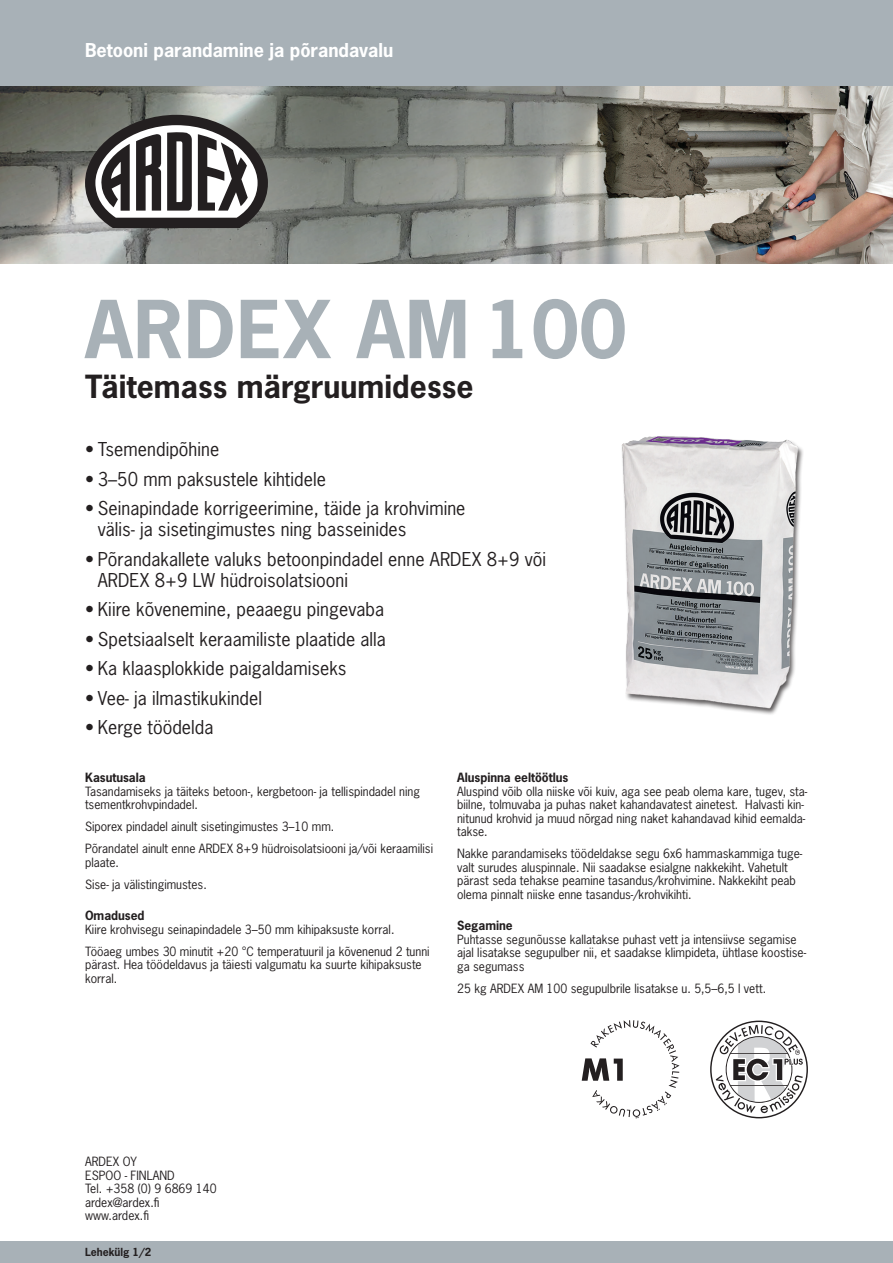
<style>
.page{position:relative;width:893px;height:1263px;background:#fff}
.page>*{position:absolute;margin:0;border:0;box-sizing:border-box;transform-origin:0 0}
.t1{font:700 75px "News Gothic Std";letter-spacing:.015em;color:#a8b1b7}
.t2{font:700 30px "News Gothic Std";letter-spacing:.005em;color:#231f20}
.t3{font:18px/21px "News Gothic Std";letter-spacing:.005em;color:#231f20}
.t4{font:700 18px "News Gothic Std";color:#fff}
.t5{font:12px/13.5px "News Gothic Std";color:#231f20}
.t6{font:700 12px "News Gothic Std";color:#231f20}
.t7{font:700 10.5px "News Gothic Std";color:#231f20}
</style>
<div class="page">
<img style="left:0;top:85px;width:893px;height:179px">
<div style="left:0;top:0;width:893px;height:85px;background:#a8b1b7"></div>
<div style="left:0;top:1242px;width:893px;height:21px;background:#a8b1b7"></div>
<svg style="left:710px;top:1020px;width:98px;height:98px"></svg>
<svg style="left:582px;top:1020px;width:97px;height:98px"></svg>
<div style="left:620px;top:436px;width:184px;height:280px;background:#231f20;opacity:.75"></div>
<img style="left:621px;top:436px;width:178px;height:274px">
<svg style="left:85px;top:115px;width:183px;height:113px"></svg>
<h3 class="t4" style="left:85px;top:38px;width:310px">Betooni parandamine ja põrandavalu</h3>
<h1 class="t1" style="left:85px;top:280px;width:543px">ARDEX AM 100</h1>
<h2 class="t2" style="left:85px;top:366px;width:390px">Täitemass märgruumidesse</h2>
<h3 class="t3" style="left:85px;top:439px;width:136px">• Tsemendipõhine</h3>
<h3 class="t3" style="left:85px;top:468px;width:242px">• 3–50 mm paksustele kihtidele</h3>
<h3 class="t3" style="left:98px;top:498px;width:369px;text-indent:-13px">• Seinapindade korrigeerimine, täide ja krohvimine välis- ja sisetingimustes ning basseinides</h3>
<h3 class="t3" style="left:98px;top:548px;width:450px;text-indent:-13px">• Põrandakallete valuks betoonpindadel enne ARDEX 8+9 või<br>ARDEX 8+9 LW hüdroisolatsiooni</h3>
<h3 class="t3" style="left:85px;top:599px;width:301px">• Kiire kõvenemine, peaaegu pingevaba</h3>
<h3 class="t3" style="left:85px;top:628px;width:302px">• Spetsiaalselt keraamiliste plaatide alla</h3>
<h3 class="t3" style="left:85px;top:658px;width:263px">• Ka klaasplokkide paigaldamiseks</h3>
<h3 class="t3" style="left:85px;top:687px;width:179px">• Vee- ja ilmastikukindel</h3>
<h3 class="t3" style="left:85px;top:717px;width:130px">• Kerge töödelda</h3>
<p class="t6" style="left:85px;top:770px;width:62px">Kasutusala</p>
<p class="t5" style="left:85px;top:784px;width:336px">Tasandamiseks ja täiteks betoon-, kergbetoon- ja tellispindadel ning tsementkrohvpindadel.</p>
<p class="t5" style="left:85px;top:815px;width:350px;line-height:22px">Siporex pindadel ainult sisetingimustes 3–10 mm.<br>Põrandatel ainult enne ARDEX 8+9 hüdroisolatsiooni ja/või keraamilisi</p>
<p class="t5" style="left:85px;top:851px;width:123px;line-height:22px">plaate.<br>Sise- ja välistingimustes.</p>
<p class="t6" style="left:85px;top:907px;width:61px">Omadused</p>
<p class="t5" style="left:85px;top:918px;width:346px;line-height:22px">Kiire krohvisegu seinapindadele 3–50 mm kihipaksuste korral.<br>Tööaeg umbes 30 minutit +20 °C temperatuuril ja kõvenenud 2 tunni</p>
<p class="t5" style="left:85px;top:958px;width:338px">pärast. Hea töödeldavus ja täiesti valgumatu ka suurte kihipaksuste korral.</p>
<p class="t6" style="left:457px;top:770px;width:113px">Aluspinna eeltöötlus</p>
<p class="t5" style="left:457px;top:784px;width:352px">Aluspind võib olla niiske või kuiv, aga see peab olema kare, tugev, sta&shy;biilne, tolmuvaba ja puhas naket kahandavatest ainetest. Halvasti kin&shy;nitunud krohvid ja muud nõrgad ning naket kahandavad kihid eemalda&shy;takse.</p>
<p class="t5" style="left:457px;top:847px;width:347px">Nakke parandamiseks töödeldakse segu 6x6 hammaskammiga tuge&shy;valt surudes aluspinnale. Nii saadakse esialgne nakkekiht. Vahetult pärast seda tehakse peamine tasandus/krohvimine. Nakkekiht peab olema pinnalt niiske enne tasandus-/krohvikihti.</p>
<p class="t6" style="left:457px;top:917px;width:57px">Segamine</p>
<p class="t5" style="left:457px;top:932px;width:350px">Puhtasse segunõusse kallatakse puhast vett ja intensiivse segamise ajal lisatakse segupulber nii, et saadakse klimpideta, ühtlase koostise&shy;ga segumass</p>
<p class="t5" style="left:457px;top:981px;width:310px">25 kg ARDEX AM 100 segupulbrile lisatakse u. 5,5–6,5 l vett.</p>
<p class="t5" style="left:85px;top:1155px;width:133px">ARDEX OY<br>ESPOO - FINLAND<br>Tel. +358 (0) 9 6869 140 ardex@ardex.fi www.ardex.fi</p>
<p class="t7" style="left:85px;top:1245px;width:68px">Lehekülg 1/2</p>
</div>
